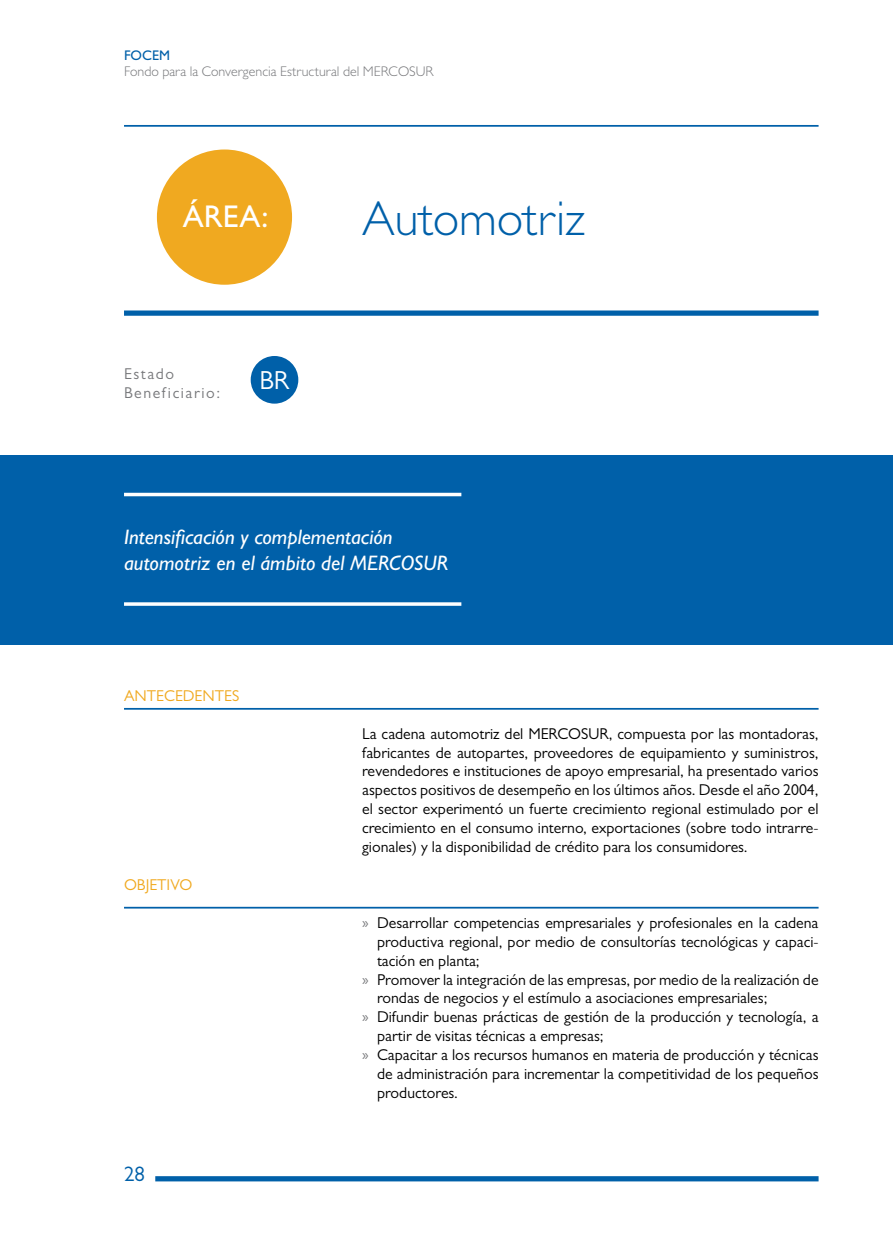
<style>
.page{position:relative;width:893px;height:1241px;background:#fff}
.page>*{position:absolute;margin:0;border:0;box-sizing:border-box;transform-origin:0 0}
.t1{font:300 49px "Gill Sans MT Pro";color:#0060a9}
.t2{font:500 31.5px "Gill Sans MT Pro";color:#fff}
.t3{font:26.25px "Gill Sans MT Pro";color:#fff}
.t4{font:italic 500 21px/25.2px "Gill Sans MT Pro";color:#fff}
.t5{font:21px "Gill Sans MT Pro";color:#0060a9}
.t6{font:15.75px/18.9px "Gill Sans MT Pro";color:#000;text-align:justify}
.t7{font:15.75px "Gill Sans MT Pro";color:#f0a920}
.t8{font:15.75px/18.9px "Gill Sans MT Pro";letter-spacing:.1em;color:#77787b}
.t9{font:300 14px "Gill Sans MT Pro";color:#77787b}
.t10{font:500 14px "Gill Sans MT Pro";color:#0060a9}
.s1{font-family:"Myriad Pro";color:#77787b}
</style>
<div class="page">
<svg style="left:155px;top:1176px;width:664px;height:5px;background:#0965ab"></svg>
<div style="left:157px;top:149px;width:135px;height:136px;background:#f0a920;border-radius:50%"></div>
<div style="left:124px;top:310px;width:695px;height:6px;background:#0060a9"></div>
<hr style="left:124px;top:125px;width:695px;height:2px;background:#0060a9">
<div style="left:251px;top:356px;width:47px;height:47px;background:#0060a9;border-radius:50%"></div>
<div style="left:0;top:455px;width:893px;height:189px;background:#0060a9"></div>
<svg style="left:124px;top:492px;width:337px;height:4px"></svg>
<hr style="left:124px;top:602px;width:337px;height:3px;background:#fff">
<hr style="left:124px;top:707px;width:695px;height:2px;background:#0060a9">
<hr style="left:124px;top:906px;width:695px;height:2px;background:#0060a9">
<p class="t10" style="left:124px;top:46px;width:48px">FOCEM</p>
<p class="t9" style="left:124px;top:63px;width:311px">Fondo para la Convergencia Estructural del MERCOSUR</p>
<h2 class="t2" style="left:183px;top:197px;width:87px">ÁREA:</h2>
<h1 class="t1" style="left:362px;top:189px;width:224px">Automotriz</h1>
<p class="t8" style="left:124px;top:364px;width:98px">Estado<br>Beneficiario:</p>
<h3 class="t3" style="left:259px;top:364px;width:32px">BR</h3>
<h3 class="t4" style="left:124px;top:524px;width:270px">Intensificación y complementación automotriz en el ámbito del Mercosur</h3>
<p class="t7" style="left:124px;top:686px;width:21px">Antecedentes</p>
<p class="t7" style="left:124px;top:875px;width:70px">OBJETIVO</p>
<h3 class="t5" style="left:124px;top:1161px;width:22px">28</h3>
<p class="t6" style="left:362px;top:723px;width:458px">La cadena automotriz del MERCOSUR, compuesta por las montadoras, fabricantes de autopartes, proveedores de equipamiento y suministros, revendedores e instituciones de apoyo empresarial, ha presentado varios aspectos positivos de desempeño en los últimos años. Desde el año 2004, el sector experimentó un fuerte crecimiento regional estimulado por el crecimiento en el consumo interno, exportaciones (sobre todo intrarre&shy;gionales) y la disponibilidad de crédito para los consumidores.</p>
<p class="t6" style="left:362px;top:912px;width:458px"><span class="s1">»</span> Desarrollar competencias empresariales y profesionales en la cadena</p>
<p class="t6" style="left:377px;top:931px;width:443px">productiva regional, por medio de consultorías tecnológicas y capaci-</p>
<p class="t6" style="left:377px;top:950px;width:104px">tación en planta;</p>
<p class="t6" style="left:362px;top:969px;width:458px"><span class="s1">»</span> Promover la integración de las empresas, por medio de la realización de</p>
<p class="t6" style="left:377px;top:988px;width:392px">rondas de negocios y el estímulo a asociaciones empresariales;</p>
<p class="t6" style="left:362px;top:1007px;width:458px"><span class="s1">»</span> Difundir buenas prácticas de gestión de la producción y tecnología, a</p>
<p class="t6" style="left:377px;top:1026px;width:228px">partir de visitas técnicas a empresas;</p>
<p class="t6" style="left:362px;top:1045px;width:458px"><span class="s1">»</span> Capacitar a los recursos humanos en materia de producción y técnicas</p>
<p class="t6" style="left:377px;top:1063px;width:443px">de administración para incrementar la competitividad de los pequeños</p>
<p class="t6" style="left:377px;top:1082px;width:83px">productores.</p>
</div>
